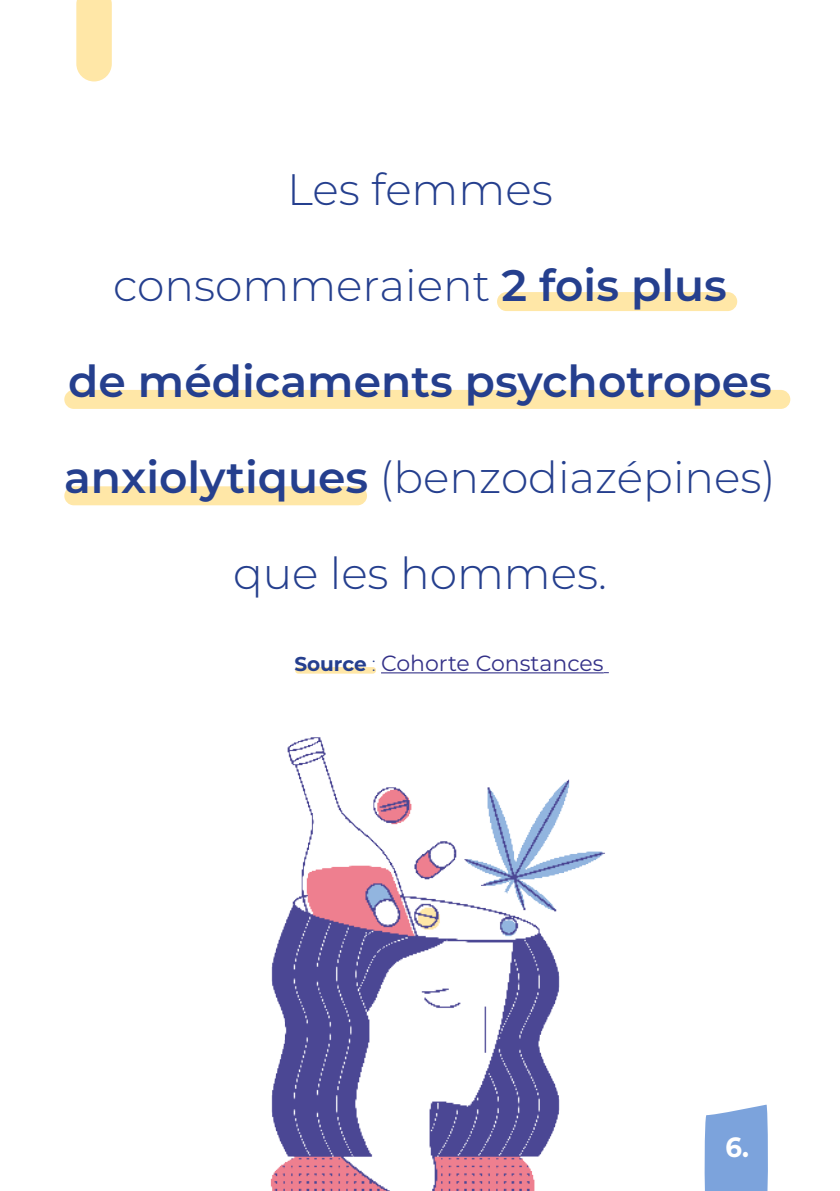
<style>
.page{position:relative;width:840px;height:1191px;background:#fff}
.page>*{position:absolute;margin:0;border:0;box-sizing:border-box;transform-origin:0 0}
.t1{font:600 44px/96px "Montserrat";color:#253f8e;text-align:center}
.t2{font:300 44px "Montserrat";color:#253f8e}
.t3{font:700 27.8px "Montserrat";color:#fff;scale:.93 1}
.Style_de_paragraphe{font:22px "Montserrat";color:#343188}
.s1{font-weight:600}
.s2{font-weight:300}
.s3{font-weight:700;font-size:20px;color:#253f8e}
.s4{font-weight:300;font-size:20px;color:#253f8e}
</style>
<div class="page">
<div style="left:64px;top:486px;width:303px;height:19px;background:#ffe7a7;border-radius:9px"></div>
<div style="left:64px;top:390px;width:725px;height:19px;background:#ffe7a7;border-radius:9px"></div>
<div style="left:496px;top:292px;width:240px;height:19px;background:#ffe7a7;border-radius:9px"></div>
<svg style="left:739px;top:1104px;width:29px;height:87px;background:#82a7dd"></svg>
<div style="left:295px;top:667px;width:81px;height:6px;background:#ffe7a7;border-radius:3px"></div>
<hr style="left:381px;top:672px;width:222px;height:1px;background:#343188">
<svg style="left:76px;top:0;width:36px;height:81px;background:#ffe8ab"></svg>
<img style="left:270px;top:737px;width:469px;height:454px">
<p class="t2" style="left:287px;top:160px;width:267px">Les femmes</p>
<p class="t2" style="left:113px;top:256px;width:615px">consommeraient <span class="s1">2 fois plus</span></p>
<p class="t1" style="left:64px;top:331px;width:712px">de médicaments psychotropes anxiolytiques <span class="s2">(benzodiazépines) que les hommes.</span></p>
<p class="Style_de_paragraphe" style="left:294px;top:648px;width:311px"><span class="s3">Source</span> <span class="s4">:</span> Cohorte Constances</p>
<p class="t3" style="left:725px;top:1127px;width:27px">6.</p>
</div>
